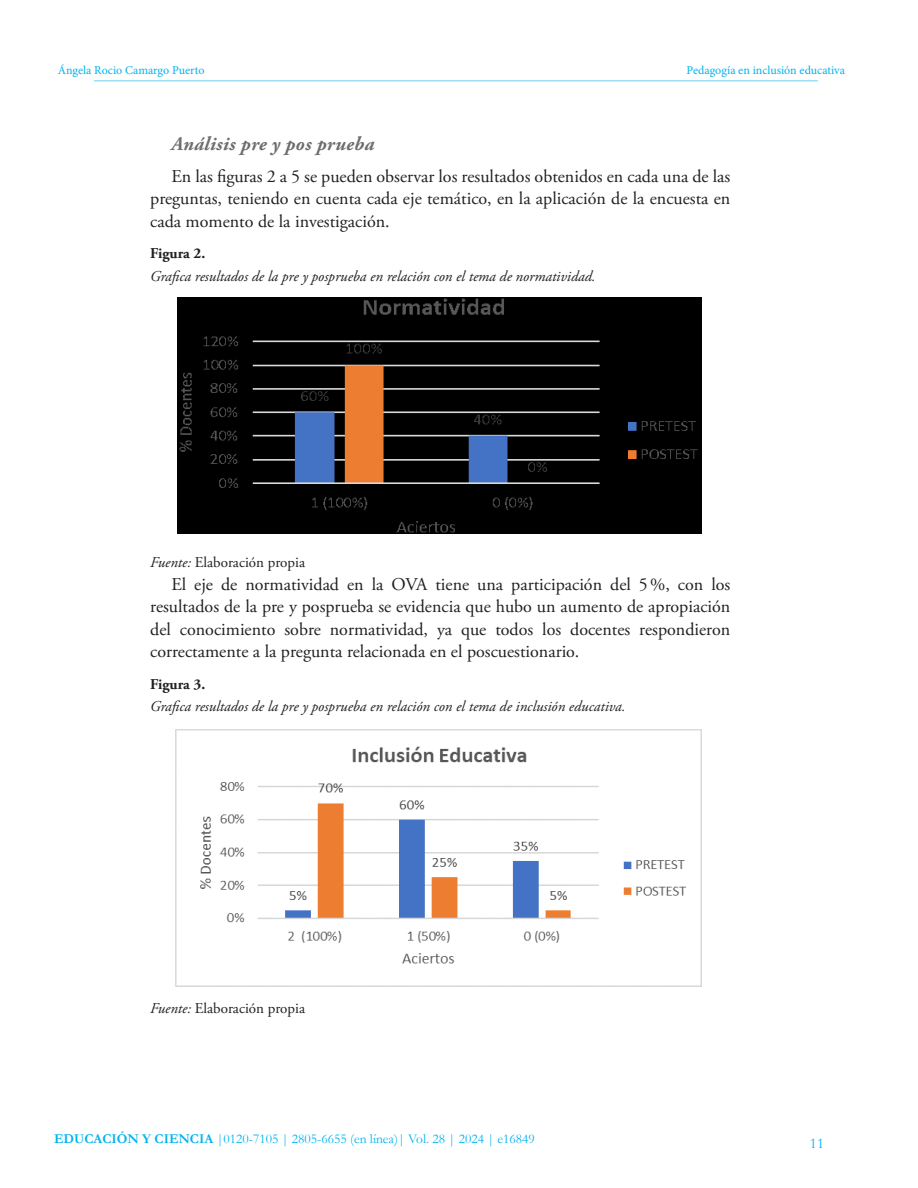
<style>
.page{position:relative;width:918px;height:1188px;background:#fff}
.page>*{position:absolute;margin:0;border:0;box-sizing:border-box;transform-origin:0 0}
.Texto_corrido{font:italic 700 19.5px "Adobe Garamond Pro";letter-spacing:.015em;color:#6c6d70}
.Texto_corrido-2{font:18px/22.5px "Adobe Garamond Pro";color:#231f20;text-align:justify}
.titulo_de_tabla{font:italic 15px "Adobe Garamond Pro";color:#231f20}
.Tabla{font:15px "Adobe Garamond Pro";color:#231f20}
.Tabla-2{font:700 15px "Adobe Garamond Pro";color:#231f20}
.t1{font:15px "Garamond";color:#00b3ef}
.t2{font:13.5px "Garamond";color:#00b3ef}
.t3{font:12px "Minion Pro";color:#00b3ef}
.s1{font-style:italic}
.s2{font-weight:700}
</style>
<div class="page">
<hr style="left:94px;top:80px;width:724px;height:1px;background:#6bcff6">
<img style="left:177px;top:298px;width:525px;height:236px">
<img style="left:176px;top:729px;width:526px;height:257px">
<p class="t3" style="left:58px;top:62px;width:148px">Ángela Rocio Camargo Puerto</p>
<p class="t3" style="left:687px;top:62px;width:160px">Pedagogía en inclusión educativa</p>
<p class="Texto_corrido" style="left:171px;top:133px;width:204px">Análisis pre y pos prueba</p>
<p class="Texto_corrido-2" style="left:150px;top:165px;width:582px;text-indent:21px">En las figuras 2 a 5 se pueden observar los resultados obtenidos en cada una de las preguntas, teniendo en cuenta cada eje temático, en la aplicación de la encuesta en cada momento de la investigación.</p>
<p class="Tabla-2" style="left:150px;top:245px;width:57px">Figura 2.</p>
<p class="titulo_de_tabla" style="left:150px;top:267px;width:447px">Grafica resultados de la pre y posprueba en relación con el tema de normatividad.</p>
<p class="Tabla" style="left:150px;top:553px;width:156px"><span class="s1">Fuente:</span> Elaboración propia</p>
<p class="Texto_corrido-2" style="left:150px;top:573px;width:582px;text-indent:21px">El eje de normatividad en la OVA tiene una participación del 5%, con los resultados de la pre y posprueba se evidencia que hubo un aumento de apropiación del conocimiento sobre normatividad, ya que todos los docentes respondieron correctamente a la pregunta relacionada en el poscuestionario.</p>
<p class="Tabla-2" style="left:150px;top:675px;width:57px">Figura 3.</p>
<p class="titulo_de_tabla" style="left:150px;top:697px;width:477px">Grafica resultados de la pre y posprueba en relación con el tema de inclusión educativa.</p>
<p class="Tabla" style="left:150px;top:999px;width:156px"><span class="s1">Fuente:</span> Elaboración propia</p>
<p class="t2" style="left:54px;top:1130px;width:482px"><span class="s2">EDUCACIÓN Y CIENCIA</span> |0120-7105 | 2805-6655 (en línea)| Vol. 28 | 2024 | e16849</p>
<p class="t1" style="left:810px;top:1133px;width:16px">11</p>
</div>
